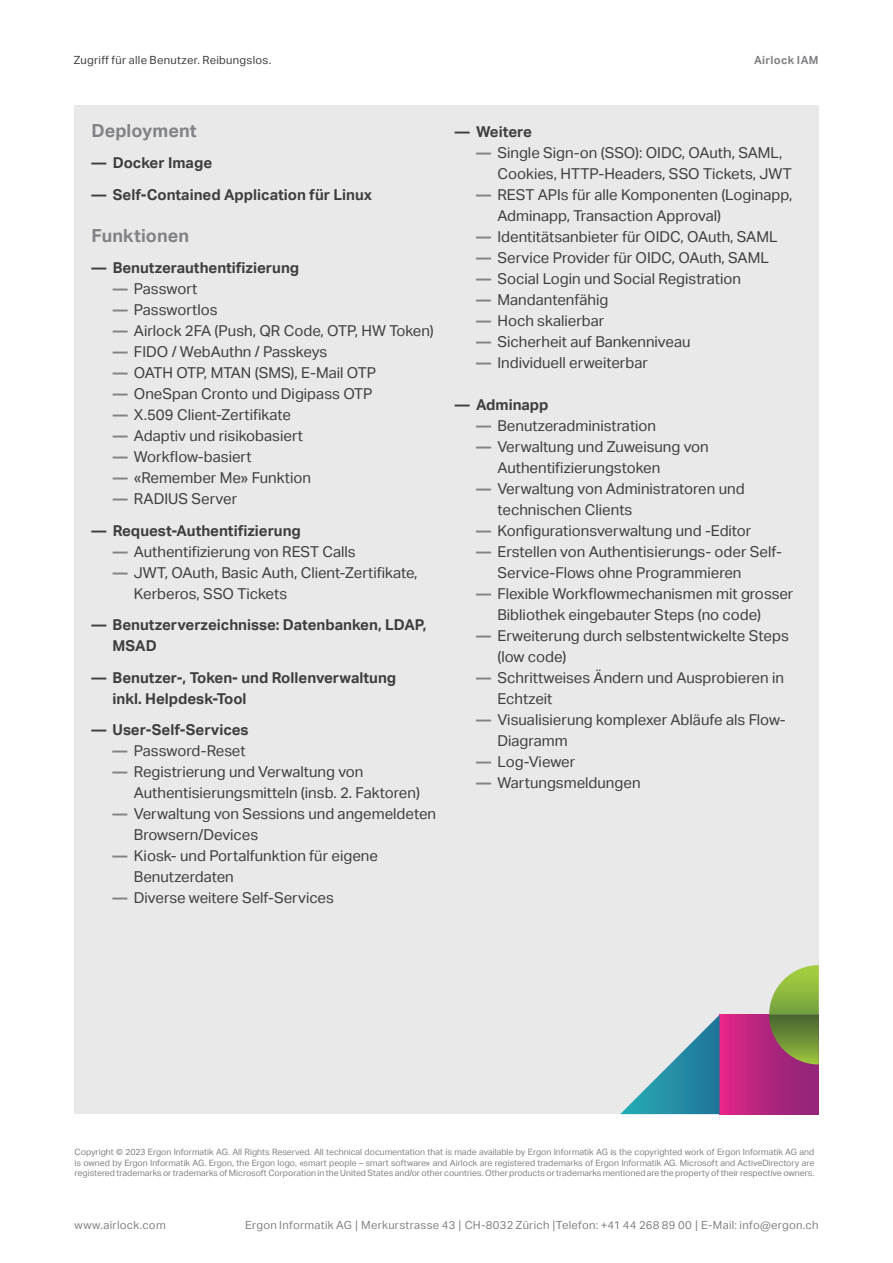
<style>
.page{position:relative;width:893px;height:1263px;background:#fff}
.page>*{position:absolute;margin:0;border:0;box-sizing:border-box;transform-origin:0 0}
.t1{font:700 18px "Aktiv Grotesk";letter-spacing:.005em;color:#808285}
.t2{font:15px/21px "Aktiv Grotesk";color:#3e3e3f}
.t3{font:700 15px/21px "Aktiv Grotesk";color:#3e3e3f}
.t4{font:11.25px "Aktiv Grotesk";letter-spacing:.025em;color:#808285}
.t5{font:11.25px "Aktiv Grotesk";letter-spacing:.025em;color:#3e3e3f}
.t6{font:700 11.25px "Aktiv Grotesk";letter-spacing:.03em;color:#808285}
.t7{font:8.7px/10.5px "Aktiv Grotesk";color:#808285;text-align:justify}
.s1{font-weight:700;color:#808285}
.s2{font-family:"Tahoma"}
</style>
<div class="page">
<div style="left:75px;top:105px;width:744px;height:1009px;background:#e9e9ea"></div>
<div style="left:719px;top:1015px;width:100px;height:99px;background:linear-gradient(to right,#e02587,#892476)"></div>
<svg style="left:620px;top:1015px;width:99px;height:99px"></svg>
<svg style="left:769px;top:965px;width:50px;height:99px;background:#8b9b54"></svg>
<p class="t5" style="left:74px;top:53px;width:199px">Zugriff für alle Benutzer. Reibungslos.</p>
<p class="t6" style="left:754px;top:53px;width:66px">Airlock IAM</p>
<p class="t1" style="left:91px;top:120px;width:107px">Deployment</p>
<p class="t3" style="left:91px;top:153px;width:122px">— Docker Image</p>
<p class="t3" style="left:91px;top:184px;width:282px">— Self-Contained Application für Linux</p>
<p class="t1" style="left:91px;top:225px;width:99px">Funktionen</p>
<p class="t3" style="left:91px;top:258px;width:209px">— Benutzerauthentifizierung</p>
<p class="t2" style="left:113px;top:279px;width:86px"><span class="s1">—</span> Passwort</p>
<p class="t2" style="left:113px;top:300px;width:106px"><span class="s1">—</span> Passwortlos</p>
<p class="t2" style="left:113px;top:321px;width:323px"><span class="s1">—</span> Airlock 2FA (Push, QR Code, OTP, HW Token)</p>
<p class="t2" style="left:113px;top:342px;width:216px"><span class="s1">—</span> FIDO / WebAuthn / Passkeys</p>
<p class="t2" style="left:113px;top:363px;width:265px"><span class="s1">—</span> OATH OTP, MTAN (SMS), E-Mail OTP</p>
<p class="t2" style="left:113px;top:384px;width:261px"><span class="s1">—</span> OneSpan Cronto und Digipass OTP</p>
<p class="t2" style="left:113px;top:405px;width:180px"><span class="s1">—</span> X.509 Client-Zertifikate</p>
<p class="t2" style="left:113px;top:426px;width:192px"><span class="s1">—</span> Adaptiv und risikobasiert</p>
<p class="t2" style="left:113px;top:447px;width:140px"><span class="s1">—</span> Workflow-basiert</p>
<p class="t2" style="left:113px;top:468px;width:200px"><span class="s1">—</span> «Remember Me» Funktion</p>
<p class="t2" style="left:113px;top:489px;width:126px"><span class="s1">—</span> RADIUS Server</p>
<p class="t3" style="left:91px;top:520px;width:211px">— Request-Authentifizierung</p>
<p class="t2" style="left:113px;top:541px;width:245px"><span class="s1">—</span> Authentifizierung von REST Calls</p>
<p class="t2" style="left:134px;top:562px;width:285px;text-indent:-21px"><span class="s1">—</span> JWT, OAuth, Basic Auth, Client-Zertifikate,<br>Kerberos, SSO Tickets</p>
<p class="t3" style="left:113px;top:615px;width:315px;text-indent:-21px">— Benutzerverzeichnisse: Datenbanken, LDAP,<br>MSAD</p>
<p class="t3" style="left:113px;top:667px;width:285px;text-indent:-21px">— Benutzer-, Token- und Rollenverwaltung inkl. Helpdesk-Tool</p>
<p class="t3" style="left:91px;top:720px;width:159px">— User-Self-Services</p>
<p class="t2" style="left:113px;top:741px;width:135px"><span class="s1">—</span> Password-Reset</p>
<p class="t2" style="left:134px;top:762px;width:288px;text-indent:-21px"><span class="s1">—</span> Registrierung und Verwaltung von<br>Authentisierungsmitteln (insb. 2. Faktoren)</p>
<p class="t2" style="left:134px;top:804px;width:304px;text-indent:-21px"><span class="s1">—</span> Verwaltung von Sessions und angemeldeten<br>Browsern/Devices</p>
<p class="t2" style="left:134px;top:846px;width:246px;text-indent:-21px"><span class="s1">—</span> Kiosk- und Portalfunktion für eigene<br>Benutzerdaten</p>
<p class="t2" style="left:113px;top:888px;width:223px"><span class="s1">—</span> Diverse weitere Self-Services</p>
<p class="t3" style="left:455px;top:121px;width:78px">— Weitere</p>
<p class="t2" style="left:497px;top:142px;width:296px;text-indent:-21px"><span class="s1">—</span> Single Sign-on (SSO): OIDC, OAuth, SAML,<br>Cookies, HTTP-Headers, SSO Tickets, JWT</p>
<p class="t2" style="left:497px;top:184px;width:296px;text-indent:-21px"><span class="s1">—</span> REST APIs für alle Komponenten (Loginapp,<br>Adminapp, Transaction Approval)</p>
<p class="t2" style="left:476px;top:226px;width:303px"><span class="s1">—</span> Identitätsanbieter für OIDC, OAuth, SAML</p>
<p class="t2" style="left:476px;top:247px;width:294px"><span class="s1">—</span> Service Provider für OIDC, OAuth, SAML</p>
<p class="t2" style="left:476px;top:268px;width:266px"><span class="s1">—</span> Social Login und Social Registration</p>
<p class="t2" style="left:476px;top:289px;width:134px"><span class="s1">—</span> Mandantenfähig</p>
<p class="t2" style="left:476px;top:310px;width:130px"><span class="s1">—</span> Hoch skalierbar</p>
<p class="t2" style="left:476px;top:331px;width:216px"><span class="s1">—</span> Sicherheit auf Bankenniveau</p>
<p class="t2" style="left:476px;top:352px;width:173px"><span class="s1">—</span> Individuell erweiterbar</p>
<p class="t3" style="left:455px;top:394px;width:95px">— Adminapp</p>
<p class="t2" style="left:476px;top:415px;width:181px"><span class="s1">—</span> Benutzeradministration</p>
<p class="t2" style="left:497px;top:436px;width:213px;text-indent:-21px"><span class="s1">—</span> Verwaltung und Zuweisung von<br>Authentifizierungstoken</p>
<p class="t2" style="left:497px;top:478px;width:249px;text-indent:-21px"><span class="s1">—</span> Verwaltung von Administratoren und technischen Clients</p>
<p class="t2" style="left:476px;top:520px;width:277px"><span class="s1">—</span> Konfigurationsverwaltung und -Editor</p>
<p class="t2" style="left:497px;top:541px;width:286px;text-indent:-21px"><span class="s1">—</span> Erstellen von Authentisierungs- oder Self-<br>Service-Flows ohne Programmieren</p>
<p class="t2" style="left:497px;top:583px;width:297px;text-indent:-21px"><span class="s1">—</span> Flexible Workflowmechanismen mit grosser<br>Bibliothek eingebauter Steps (no code)</p>
<p class="t2" style="left:497px;top:625px;width:293px;text-indent:-21px"><span class="s1">—</span> Erweiterung durch selbstentwickelte Steps (low code)</p>
<p class="t2" style="left:497px;top:667px;width:288px;text-indent:-21px"><span class="s1">—</span> Schrittweises Ändern und Ausprobieren in<br>Echtzeit</p>
<p class="t2" style="left:497px;top:709px;width:290px;text-indent:-21px"><span class="s1">—</span> Visualisierung komplexer Abläufe als Flow-<br>Diagramm</p>
<p class="t2" style="left:476px;top:751px;width:100px"><span class="s1">—</span> Log-Viewer</p>
<p class="t2" style="left:476px;top:772px;width:166px"><span class="s1">—</span> Wartungsmeldungen</p>
<p class="t7" style="left:75px;top:1147px;width:741px">Copyright © 2023 Ergon Informatik AG. All Rights Reserved. All technical documentation that is made available by Ergon Informatik AG is the copyrighted work of Ergon Informatik AG and is owned by Ergon Informatik AG. Ergon, the Ergon logo, «smart people – smart software» and Airlock are registered trademarks of Ergon Informatik AG. Microsoft and ActiveDirectory are registered trademarks or trademarks of Microsoft Corporation in the United States and/or other countries. Other products or trademarks mentioned are the property of their respective owners.</p>
<p class="t4" style="left:74px;top:1218px;width:93px">www.airlock.com</p>
<p class="t4" style="left:245px;top:1218px;width:575px">Ergon Informatik AG <span class="s2">|</span> Merkurstrasse 43 <span class="s2">|</span> CH-8032 Zürich <span class="s2">|</span>Telefon: +41 44 268 89 00 <span class="s2">|</span> E-Mail: info@ergon.ch</p>
</div>
